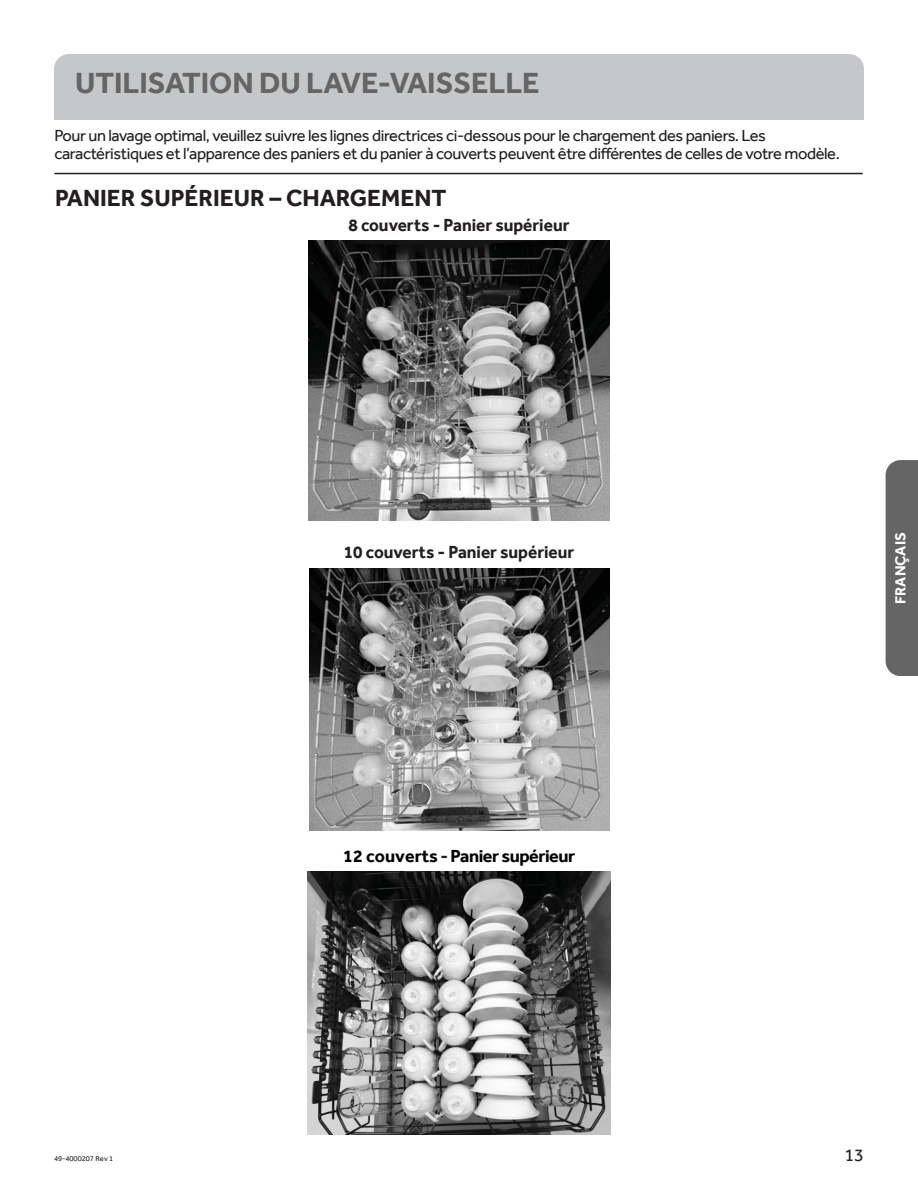
<style>
.page{position:relative;width:918px;height:1188px;background:#fff}
.page>*{position:absolute;margin:0;border:0;box-sizing:border-box;transform-origin:0 0}
.t1{font:700 30px "Effra";color:#646564}
.t2{font:700 24px "Effra";color:#231f20}
.t3{font:700 18px "Effra";color:#231f20;scale:.96 1}
.t4{font:700 18px "Effra";letter-spacing:-.025em;color:#010202}
.t5{font:18px "Effra";color:#231f20}
.t6{font:16.5px/18px "Effra";letter-spacing:-.025em;color:#231f20}
.t7{font:700 15px "Effra";color:#fff}
.t8{font:7.5px "Effra";color:#231f20}
.s1{color:#231f20}
</style>
<div class="page">
<div style="left:886px;top:460px;width:32px;height:216px;background:#646564"></div>
<div style="left:54px;top:54px;width:810px;height:66px;background:#c6c7c9"></div>
<hr style="left:54px;top:173px;width:809px;height:1px;background:#231f20">
<img style="left:309px;top:241px;width:300px;height:280px">
<img style="left:309px;top:568px;width:300px;height:262px">
<img style="left:308px;top:872px;width:303px;height:262px">
<h1 class="t1" style="left:75px;top:65px;width:466px">UTILISATION DU LAVE-VAISSELLE</h1>
<p class="t6" style="left:54px;top:126px;width:787px">Pour un lavage optimal, veuillez suivre les lignes directrices ci-dessous pour le chargement des paniers. Les caractéristiques et l’apparence des paniers et du panier à couverts peuvent être différentes de celles de votre modèle.</p>
<h2 class="t2" style="left:55px;top:183px;width:393px">PANIER SUPÉRIEUR – CHARGEMENT</h2>
<p class="t3" style="left:348px;top:214px;width:232px">8 couverts - Panier supérieur</p>
<p class="t3" style="left:344px;top:541px;width:242px">10 couverts - Panier supérieur</p>
<p class="t4" style="left:343px;top:845px;width:233px">12 couverts <span class="s1">-</span> Panier supérieur</p>
<p class="t7" style="left:891px;top:604px;width:73px;rotate:-90deg">FRANÇAIS</p>
<p class="t8" style="left:54px;top:1154px;width:61px">49-4000207 Rev 1</p>
<p class="t5" style="left:844px;top:1144px;width:21px">13</p>
</div>
